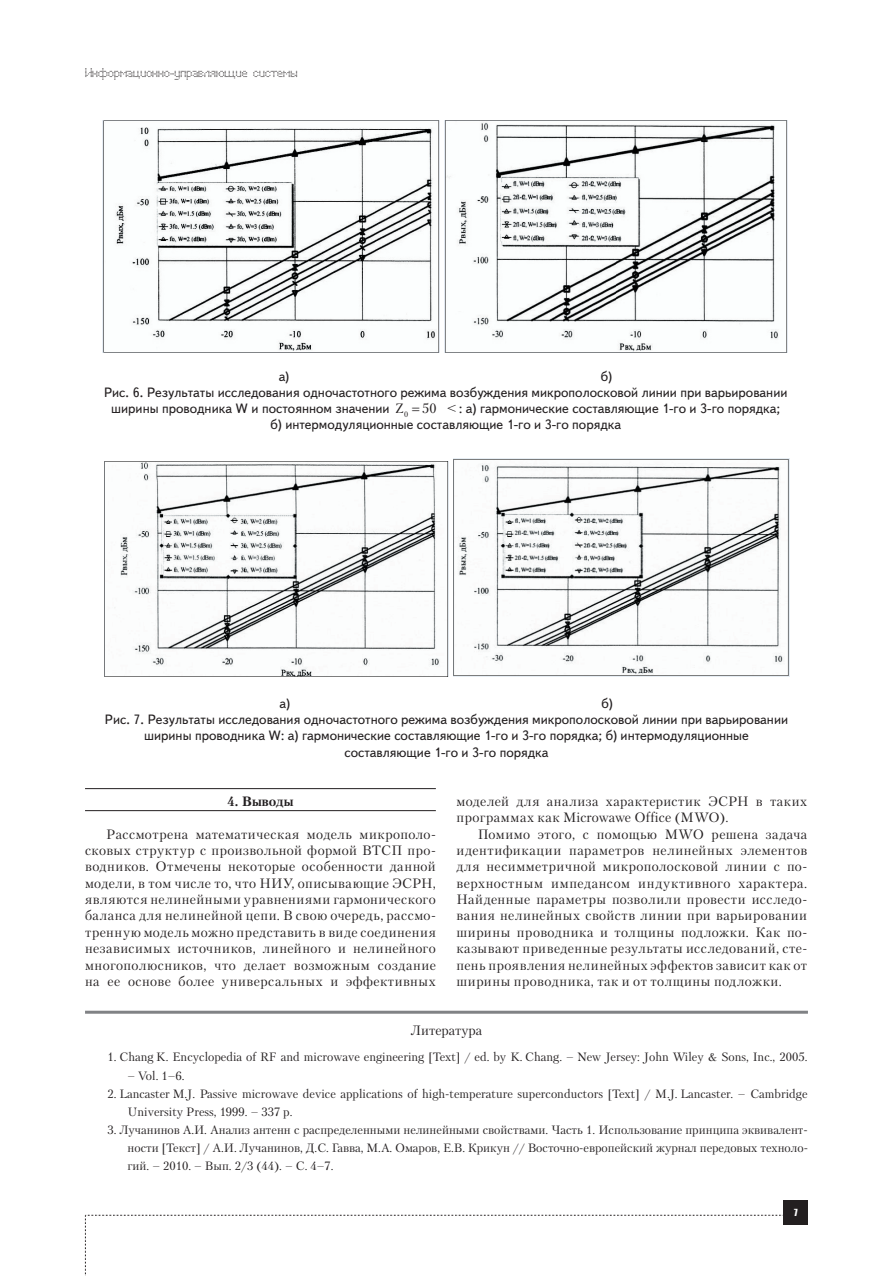
<style>
.page{position:relative;width:893px;height:1276px;background:#fff}
.page>*{position:absolute;margin:0;border:0;box-sizing:border-box;transform-origin:0 0}
.t1{font:13.5px/16.4px "Petersburg C";letter-spacing:.035em;color:#231f20;text-align:justify}
.t2{font:13.5px/16.2px "Text Book C";color:#231f20}
.t3{font:13.5px "Petersburg C";color:#231f20}
.t4{font:700 13.5px "Petersburg C";color:#231f20}
.t5{font:12px/18px "Petersburg C";color:#231f20}
.t6{font:12px "Perfo";letter-spacing:.015em;color:#231f20}
.t7{font:9px "Impact";color:#fff}
.s1{font-family:"Petersburg C"}
</style>
<div class="page">
<svg style="left:85px;top:1215px;width:699px;height:61px"></svg>
<div style="left:784px;top:1200px;width:24px;height:25px;background:#231f20"></div>
<hr style="left:85px;top:788px;width:351px;height:1px;background:#231f20">
<hr style="left:85px;top:810px;width:351px;height:1px;background:#231f20">
<img style="left:103px;top:120px;width:337px;height:233px">
<img style="left:445px;top:120px;width:343px;height:233px">
<img style="left:104px;top:462px;width:345px;height:215px">
<img style="left:454px;top:459px;width:336px;height:218px">
<hr style="left:85px;top:1010px;width:723px;height:3px;background:#808285">
<p class="t6" style="left:85px;top:66px;width:214px">Информационно-управляющие системы</p>
<p class="t2" style="left:279px;top:368px;width:13px">а)</p>
<p class="t2" style="left:601px;top:368px;width:13px">б)</p>
<p class="t2" style="left:104px;top:384px;width:685px">Рис. 6. Результаты исследования одночастотного режима возбуждения микрополосковой линии при варьировании</p>
<p class="t2" style="left:111px;top:400px;width:327px">ширины проводника W и постоянном значении <span class="s1">Z</span><sub>0</sub> <span class="s1">50</span></p>
<p class="t2" style="left:270px;top:400px;width:511px;text-indent:177px"><span class="s1">&lt;</span> : а) гармонические составляющие 1-го и 3-го порядка; б) интермодуляционные составляющие 1-го и 3-го порядка</p>
<p class="t2" style="left:279px;top:695px;width:13px">а)</p>
<p class="t2" style="left:601px;top:695px;width:13px">б)</p>
<p class="t2" style="left:105px;top:711px;width:685px">Рис. 7. Результаты исследования одночастотного режима возбуждения микрополосковой линии при варьировании</p>
<p class="t2" style="left:144px;top:728px;width:606px">ширины проводника W: а) гармонические составляющие 1-го и 3-го порядка; б) интермодуляционные</p>
<p class="t2" style="left:344px;top:744px;width:206px">составляющие 1-го и 3-го порядка</p>
<p class="t4" style="left:227px;top:793px;width:68px">4. Выводы</p>
<p class="t1" style="left:85px;top:825px;width:352px;text-indent:21px">Рассмотрена математическая модель микрополо&shy;сковых структур с произвольной формой ВТСП про&shy;водников. Отмечены некоторые особенности данной модели, в том числе то, что НИУ, описывающие ЭСРН, являются нелинейными уравнениями гармонического баланса для нелинейной цепи. В свою очередь, рассмо&shy;тренную модель можно представить в виде соединения независимых источников, линейного и нелинейного многополюсников, что делает возможным создание на ее основе более универсальных и эффективных</p>
<p class="t1" style="left:456px;top:793px;width:352px">моделей для анализа характеристик ЭСРН в таких программах как Microwawe Office (MWO).</p>
<p class="t1" style="left:456px;top:825px;width:352px;text-indent:21px">Помимо этого, с помощью MWO решена задача идентификации параметров нелинейных элементов для несимметричной микрополосковой линии с по&shy;верхностным импедансом индуктивного характера.<br>Найденные параметры позволили провести исследо&shy;вания нелинейных свойств линии при варьировании ширины проводника и толщины подложки. Как по&shy;казывают приведенные результаты исследований, сте&shy;пень проявления нелинейных эффектов зависит как от ширины проводника, так и от толщины подложки.</p>
<p class="t3" style="left:411px;top:1022px;width:73px">Литература</p>
<p class="t5" style="left:108px;top:1048px;width:701px">1. Chang K. Encyclopedia of RF and microwave engineering [Text] / ed. by K. Chang. – New Jersey: John Wiley &amp; Sons, Inc., 2005.</p>
<p class="t5" style="left:128px;top:1066px;width:58px">– Vol. 1–6.</p>
<p class="t5" style="left:128px;top:1084px;width:681px;text-indent:-20px">2. Lancaster M.J. Passive microwave device applications of high-temperature superconductors [Text] / M.J. Lancaster. – Cambridge<br>University Press, 1999. – 337 p.</p>
<p class="t5" style="left:128px;top:1120px;width:682px;text-align:justify;text-indent:-20px">3. Лучанинов А.И. Анализ антенн с распределенными нелинейными свойствами. Часть 1. Использование принципа эквивалент&shy;ности [Текст] / А.И. Лучанинов, Д.С. Гавва, М.А. Омаров, Е.В. Крикун // Восточно-европейский журнал передовых техноло&shy;гий. – 2010. – Вып. 2/3 (44). – С. 4–7.</p>
<p class="t7" style="left:794px;top:1205px;width:5px">7</p>
</div>
